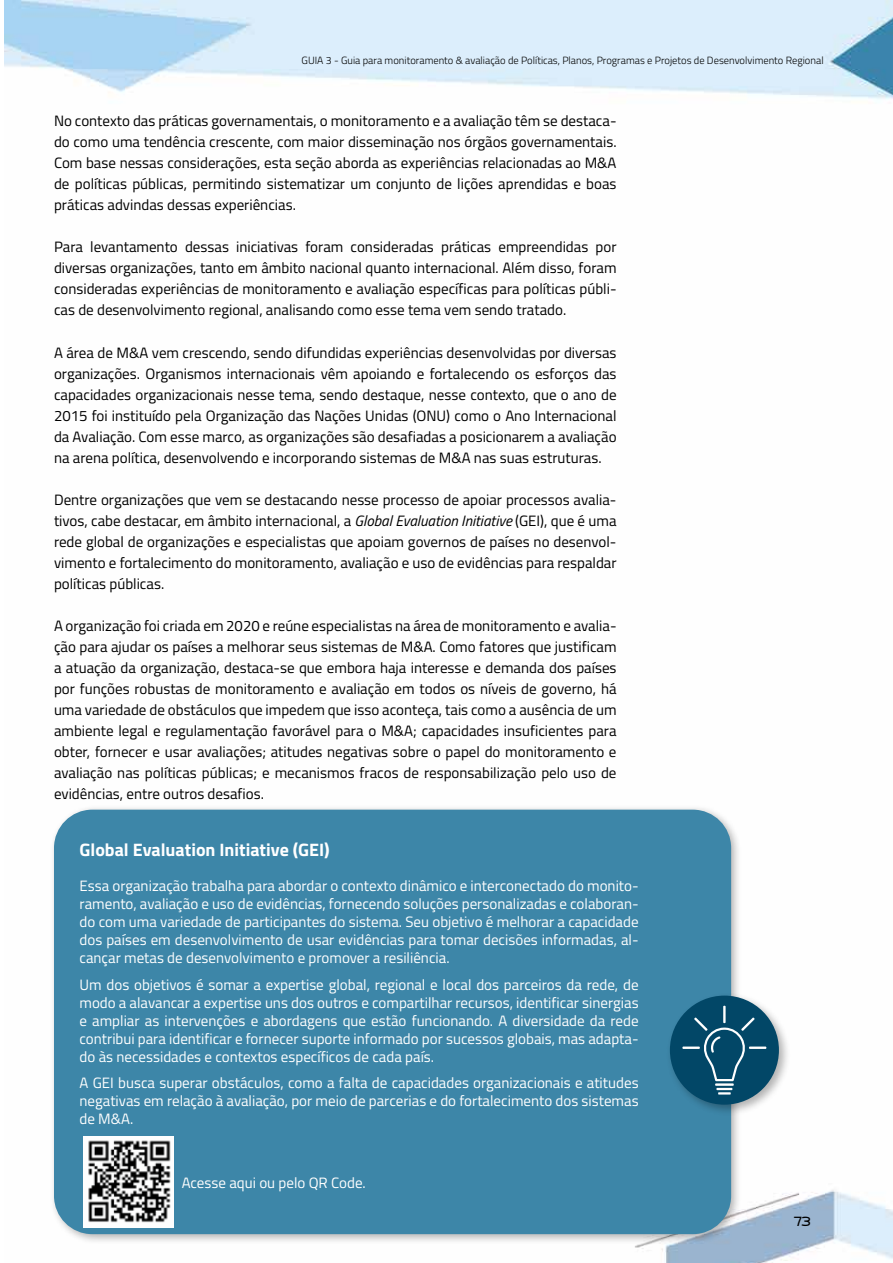
<style>
.page{position:relative;width:893px;height:1263px;background:#fff}
.page>*{position:absolute;margin:0;border:0;box-sizing:border-box;transform-origin:0 0}
.t1{font:700 18px "Titillium";color:#fff}
.t2{font:15px/21px "Titillium";color:#000;text-align:justify}
.t3{font:15px/18px "Titillium";color:#fff;text-align:justify}
.t4{font:13.5px "Brinnan";color:#000}
.t5{font:300 10.5px "Titillium";color:#000}
.s1{font-style:italic}
</style>
<div class="page">
<img style="left:5px;top:0;width:888px;height:1263px">
<div style="left:49px;top:804px;width:693px;height:441px;background:#000;opacity:.3"></div>
<div style="left:54px;top:810px;width:677px;height:424px;background:#3d86a8;border-radius:38px"></div>
<img style="left:83px;top:1136px;width:90px;height:91px">
<div style="left:666px;top:992px;width:125px;height:125px;background:#000;opacity:.3"></div>
<div style="left:670px;top:995px;width:109px;height:110px;background:#024767;border-radius:50%"></div>
<hr style="left:723px;top:1006px;width:3px;height:17px;background:#fff">
<hr style="left:682px;top:1046px;width:18px;height:3px;background:#fff">
<hr style="left:749px;top:1046px;width:17px;height:3px;background:#fff">
<hr style="left:715px;top:1083px;width:19px;height:3px;background:#fff">
<svg style="left:716px;top:1088px;width:16px;height:6px"></svg>
<svg style="left:694px;top:1017px;width:61px;height:64px"></svg>
<p class="t5" style="left:302px;top:53px;width:524px">GUIA 3 - Guia para monitoramento &amp; avaliação de Políticas, Planos, Programas e Projetos de Desenvolvimento Regional</p>
<p class="t2" style="left:54px;top:110px;width:564px">No contexto das práticas governamentais, o monitoramento e a avaliação têm se destaca&shy;do como uma tendência crescente, com maior disseminação nos órgãos governamentais.<br>Com base nessas considerações, esta seção aborda as experiências relacionadas ao M&amp;A de políticas públicas, permitindo sistematizar um conjunto de lições aprendidas e boas práticas advindas dessas experiências.</p>
<p class="t2" style="left:54px;top:236px;width:564px">Para levantamento dessas iniciativas foram consideradas práticas empreendidas por diversas organizações, tanto em âmbito nacional quanto internacional. Além disso, foram consideradas experiências de monitoramento e avaliação específicas para políticas públi&shy;cas de desenvolvimento regional, analisando como esse tema vem sendo tratado.</p>
<p class="t2" style="left:54px;top:341px;width:564px">A área de M&amp;A vem crescendo, sendo difundidas experiências desenvolvidas por diversas organizações. Organismos internacionais vêm apoiando e fortalecendo os esforços das capacidades organizacionais nesse tema, sendo destaque, nesse contexto, que o ano de 2015 foi instituído pela Organização das Nações Unidas (ONU) como o Ano Internacional da Avaliação. Com esse marco, as organizações são desafiadas a posicionarem a avaliação na arena política, desenvolvendo e incorporando sistemas de M&amp;A nas suas estruturas.</p>
<p class="t2" style="left:54px;top:488px;width:564px">Dentre organizações que vem se destacando nesse processo de apoiar processos avalia&shy;tivos, cabe destacar, em âmbito internacional, a <span class="s1">Global Evaluation Initiative</span> (GEI), que é uma rede global de organizações e especialistas que apoiam governos de países no desenvol&shy;vimento e fortalecimento do monitoramento, avaliação e uso de evidências para respaldar políticas públicas.</p>
<p class="t2" style="left:54px;top:615px;width:564px">A organização foi criada em 2020 e reúne especialistas na área de monitoramento e avalia&shy;ção para ajudar os países a melhorar seus sistemas de M&amp;A. Como fatores que justificam a atuação da organização, destaca-se que embora haja interesse e demanda dos países por funções robustas de monitoramento e avaliação em todos os níveis de governo, há uma variedade de obstáculos que impedem que isso aconteça, tais como a ausência de um ambiente legal e regulamentação favorável para o M&amp;A; capacidades insuficientes para obter, fornecer e usar avaliações; atitudes negativas sobre o papel do monitoramento e avaliação nas políticas públicas; e mecanismos fracos de responsabilização pelo uso de evidências, entre outros desafios.</p>
<p class="t1" style="left:80px;top:836px;width:252px">Global Evaluation Initiative (GEI)</p>
<p class="t3" style="left:80px;top:876px;width:561px">Essa organização trabalha para abordar o contexto dinâmico e interconectado do monito&shy;ramento, avaliação e uso de evidências, fornecendo soluções personalizadas e colaboran&shy;do com uma variedade de participantes do sistema. Seu objetivo é melhorar a capacidade dos países em desenvolvimento de usar evidências para tomar decisões informadas, al&shy;cançar metas de desenvolvimento e promover a resiliência.</p>
<p class="t3" style="left:80px;top:975px;width:561px">Um dos objetivos é somar a expertise global, regional e local dos parceiros da rede, de modo a alavancar a expertise uns dos outros e compartilhar recursos, identificar sinergias e ampliar as intervenções e abordagens que estão funcionando. A diversidade da rede contribui para identificar e fornecer suporte informado por sucessos globais, mas adapta&shy;do às necessidades e contextos específicos de cada país.</p>
<p class="t3" style="left:80px;top:1073px;width:561px">A GEI busca superar obstáculos, como a falta de capacidades organizacionais e atitudes negativas em relação à avaliação, por meio de parcerias e do fortalecimento dos sistemas de M&amp;A.</p>
<p class="t3" style="left:182px;top:1173px;width:186px">Acesse aqui ou pelo QR Code.</p>
<p class="t4" style="left:794px;top:1214px;width:18px">73</p>
</div>
